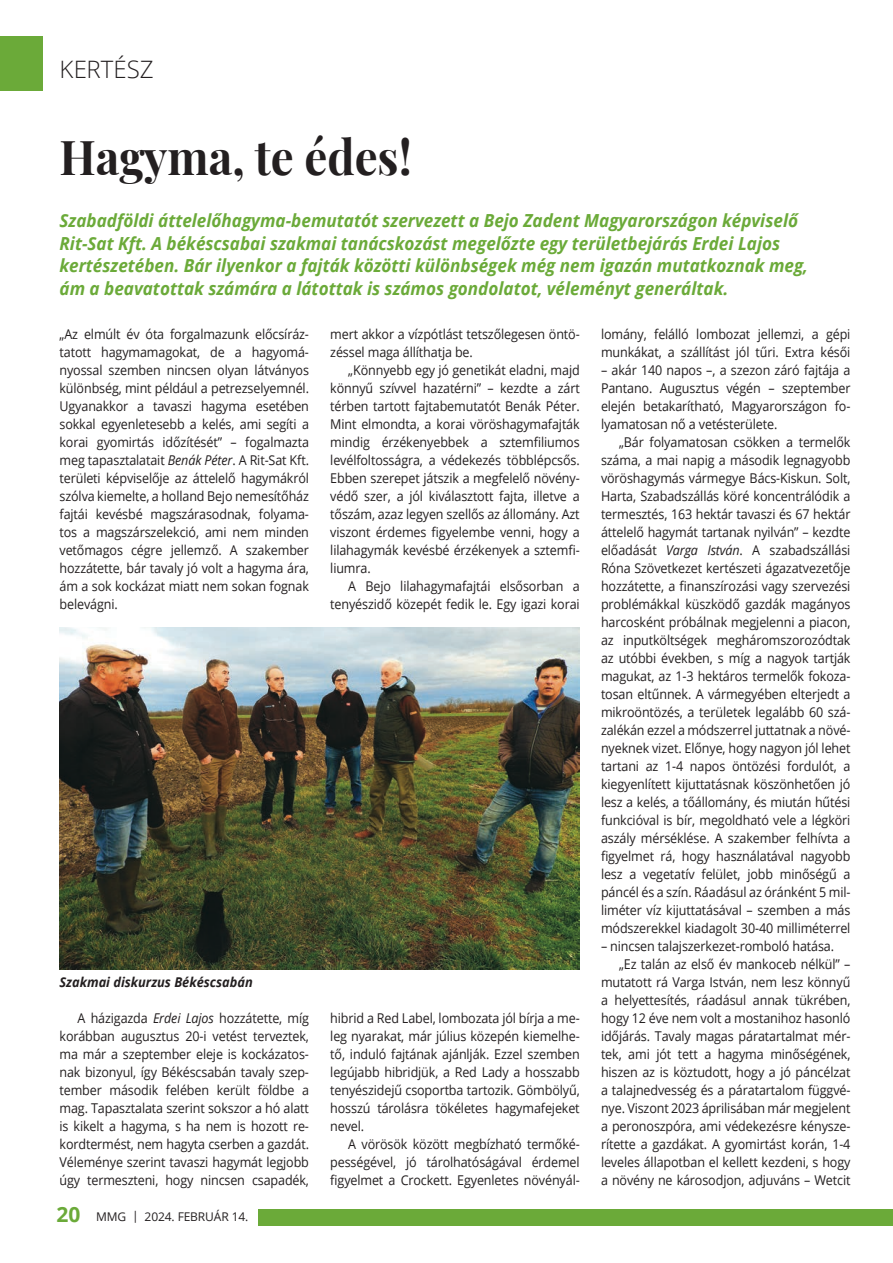
<style>
.page{position:relative;width:893px;height:1263px;background:#fff}
.page>*{position:absolute;margin:0;border:0;box-sizing:border-box;transform-origin:0 0}
.t1{font:700 48px "Playfair Display";color:#231f20;scale:.95 1}
.t2{font:300 24px "Open Sans";letter-spacing:.005em;color:#231f20}
.t3{font:italic 700 18px/22.5px "Open Sans";color:#6baa39;scale:.95 1}
.t4{font:13.5px/18px "Open Sans";letter-spacing:-.01em;color:#231f20;text-align:justify;scale:.93 1}
.t5{font:italic 700 13.5px "Open Sans";color:#231f20;scale:.95 1}
.t6{font:12px "Open Sans";letter-spacing:-.01em;color:#231f20}
.s1{font-style:italic}
.s2{font-weight:700;font-size:21px;color:#6baa39}
</style>
<div class="page">
<div style="left:0;top:37px;width:43px;height:54px;background:#6baa39"></div>
<div style="left:259px;top:1210px;width:634px;height:16px;background:#6baa39"></div>
<img style="left:60px;top:627px;width:520px;height:342px">
<h2 class="t2" style="left:60px;top:53px;width:96px">KERTÉSZ</h2>
<h1 class="t1" style="left:60px;top:119px;width:372px">Hagyma, te édes!</h1>
<p class="t3" style="left:60px;top:209px;width:789px">Szabadföldi áttelelőhagyma-bemutatót szervezett a Bejo Zadent Magyarországon képviselő Rit-Sat Kft. A békéscsabai szakmai tanácskozást megelőzte egy területbejárás Erdei Lajos kertészetében. Bár ilyenkor a fajták közötti különbségek még nem igazán mutatkoznak meg, ám a beavatottak számára a látottak is számos gondolatot, véleményt generáltak.</p>
<p class="t4" style="left:60px;top:325px;width:270px">„Az elmúlt év óta forgalmazunk előcsíráz&shy;tatott hagymamagokat, de a hagyomá&shy;nyossal szemben nincsen olyan látványos különbség, mint például a petrezselyemnél.<br>Ugyanakkor a tavaszi hagyma esetében sokkal egyenletesebb a kelés, ami segíti a korai gyomirtás időzítését” – fogalmazta meg tapasztalatait <span class="s1">Benák Péter</span>. A Rit-Sat Kft. területi képviselője az áttelelő hagymákról szólva kiemelte, a holland Bejo nemesítőház fajtái kevésbé magszárasodnak, folyama&shy;tos a magszárszelekció, ami nem minden vetőmagos cégre jellemző. A szakember hozzátette, bár tavaly jó volt a hagyma ára, ám a sok kockázat miatt nem sokan fognak belevágni.</p>
<p class="t4" style="left:330px;top:325px;width:270px">mert akkor a vízpótlást tetszőlegesen öntö&shy;zéssel maga állíthatja be.</p>
<p class="t4" style="left:330px;top:361px;width:270px;text-indent:18px">„Könnyebb egy jó genetikát eladni, majd könnyű szívvel hazatérni” – kezdte a zárt térben tartott fajtabemutatót Benák Péter.<br>Mint elmondta, a korai vöröshagymafajták mindig érzékenyebbek a sztemfiliumos levélfoltosságra, a védekezés többlépcsős.<br>Ebben szerepet játszik a megfelelő növény&shy;védő szer, a jól kiválasztott fajta, illetve a tőszám, azaz legyen szellős az állomány. Azt viszont érdemes figyelembe venni, hogy a lilahagymák kevésbé érzékenyek a sztemfi&shy;liumra.</p>
<p class="t4" style="left:330px;top:577px;width:270px;text-align:right">A Bejo lilahagymafajtái elsősorban a tenyészidő közepét fedik le. Egy igazi korai</p>
<p class="t5" style="left:60px;top:973px;width:205px">Szakmai diskurzus Békéscsabán</p>
<p class="t4" style="left:60px;top:1009px;width:270px;text-indent:18px">A házigazda <span class="s1">Erdei Lajos</span> hozzátette, míg korábban augusztus 20-i vetést terveztek, ma már a szeptember eleje is kockázatos&shy;nak bizonyul, így Békéscsabán tavaly szep&shy;tember második felében került földbe a mag. Tapasztalata szerint sokszor a hó alatt is kikelt a hagyma, s ha nem is hozott re&shy;kordtermést, nem hagyta cserben a gazdát.<br>Véleménye szerint tavaszi hagymát legjobb úgy termeszteni, hogy nincsen csapadék,</p>
<p class="t6" style="left:57px;top:1209px;width:193px"><span class="s2">20</span> MMG | 2024. FEBRUÁR 14.</p>
<p class="t4" style="left:330px;top:1009px;width:270px">hibrid a Red Label, lombozata jól bírja a me&shy;leg nyarakat, már július közepén kiemelhe&shy;tő, induló fajtának ajánlják. Ezzel szemben legújabb hibridjük, a Red Lady a hosszabb tenyészidejű csoportba tartozik. Gömbölyű, hosszú tárolásra tökéletes hagymafejeket nevel.</p>
<p class="t4" style="left:330px;top:1135px;width:270px;text-indent:18px">A vörösök között megbízható termőké&shy;pességével, jó tárolhatóságával érdemel figyelmet a Crockett. Egyenletes növényál-</p>
<p class="t4" style="left:601px;top:325px;width:270px">lomány, felálló lombozat jellemzi, a gépi munkákat, a szállítást jól tűri. Extra késői</p>
<p class="t4" style="left:601px;top:361px;width:270px">– akár 140 napos –, a szezon záró fajtája a Pantano. Augusztus végén – szeptember elején betakarítható, Magyarországon fo&shy;lyamatosan nő a vetésterülete.</p>
<p class="t4" style="left:601px;top:433px;width:270px;text-indent:18px">„Bár folyamatosan csökken a termelők száma, a mai napig a második legnagyobb vöröshagymás vármegye Bács-Kiskun. Solt, Harta, Szabadszállás köré koncentrálódik a termesztés, 163 hektár tavaszi és 67 hektár áttelelő hagymát tartanak nyilván” – kezdte előadását <span class="s1">Varga István</span>. A szabadszállási Róna Szövetkezet kertészeti ágazatvezetője hozzátette, a finanszírozási vagy szervezési problémákkal küszködő gazdák magányos harcosként próbálnak megjelenni a piacon, az inputköltségek megháromszorozódtak az utóbbi években, s míg a nagyok tartják magukat, az 1-3 hektáros termelők fokoza&shy;tosan eltűnnek. A vármegyében elterjedt a mikroöntözés, a területek legalább 60 szá&shy;zalékán ezzel a módszerrel juttatnak a növé&shy;nyeknek vizet. Előnye, hogy nagyon jól lehet tartani az 1-4 napos öntözési fordulót, a kiegyenlített kijuttatásnak köszönhetően jó lesz a kelés, a tőállomány, és miután hűtési funkcióval is bír, megoldható vele a légköri aszály mérséklése. A szakember felhívta a figyelmet rá, hogy használatával nagyobb lesz a vegetatív felület, jobb minőségű a páncél és a szín. Ráadásul az óránként 5 mil&shy;liméter víz kijuttatásával – szemben a más módszerekkel kiadagolt 30-40 milliméterrel</p>
<p class="t4" style="left:601px;top:937px;width:252px">– nincsen talajszerkezet-romboló hatása.</p>
<p class="t4" style="left:619px;top:955px;width:250px">„Ez talán az első év mankoceb nélkül” –</p>
<p class="t4" style="left:601px;top:973px;width:270px">mutatott rá Varga István, nem lesz könnyű</p>
<p class="t4" style="left:601px;top:991px;width:270px">a helyettesítés, ráadásul annak tükrében,</p>
<p class="t4" style="left:601px;top:1009px;width:270px">hogy 12 éve nem volt a mostanihoz hasonló</p>
<p class="t4" style="left:601px;top:1027px;width:270px">időjárás. Tavaly magas páratartalmat mér-</p>
<p class="t4" style="left:601px;top:1045px;width:270px">tek, ami jót tett a hagyma minőségének,</p>
<p class="t4" style="left:601px;top:1063px;width:270px">hiszen az is köztudott, hogy a jó páncélzat</p>
<p class="t4" style="left:601px;top:1081px;width:270px">a talajnedvesség és a páratartalom függvé-</p>
<p class="t4" style="left:601px;top:1099px;width:270px">nye. Viszont 2023 áprilisában már megjelent</p>
<p class="t4" style="left:601px;top:1117px;width:270px">a peronoszpóra, ami védekezésre kénysze-</p>
<p class="t4" style="left:601px;top:1135px;width:270px">rítette a gazdákat. A gyomirtást korán, 1-4</p>
<p class="t4" style="left:601px;top:1153px;width:270px">leveles állapotban el kellett kezdeni, s hogy</p>
<p class="t4" style="left:601px;top:1171px;width:270px">a növény ne károsodjon, adjuváns – Wetcit</p>
</div>
